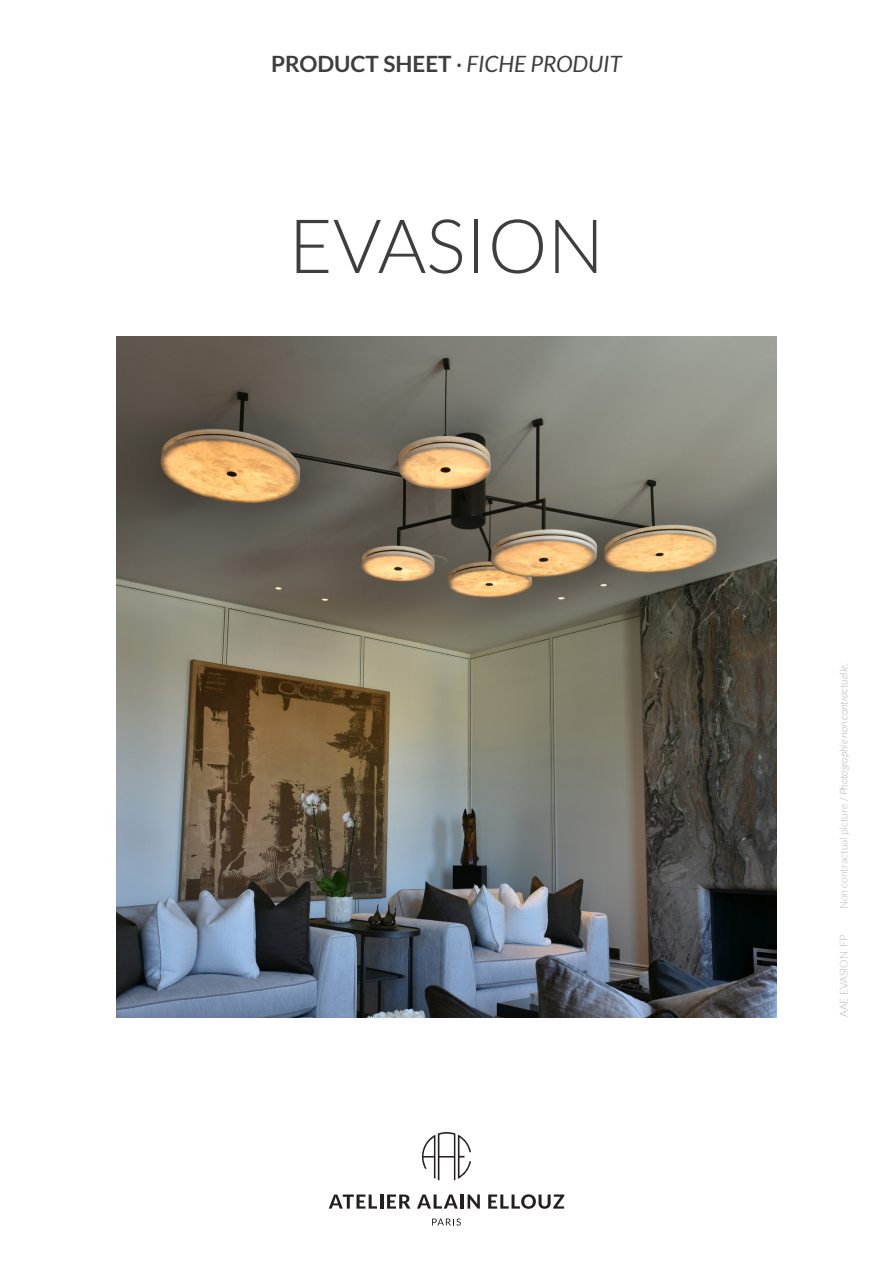
<style>
.page{position:relative;width:893px;height:1263px;background:#fff}
.page>*{position:absolute;margin:0;border:0;box-sizing:border-box;transform-origin:0 0}
.t1{font:300 75px "Lato";color:#3e3e3f}
.t2{font:700 22.5px "Lato";color:#3e3e3f}
.t3{font:italic 300 10.5px "Lato";color:#b2b3b7}
.t4{font:300 10.5px "Lato";color:#b2b3b7}
.s1{font-weight:400}
.s2{font-weight:400;font-style:italic}
.s3{font-style:normal}
</style>
<div class="page">
<img style="left:117px;top:337px;width:659px;height:680px">
<svg style="left:422px;top:1132px;width:49px;height:48px"></svg>
<svg style="left:329px;top:1194px;width:48px;height:14px"></svg>
<hr style="left:380px;top:1194px;width:3px;height:14px;background:#231f20">
<svg style="left:387px;top:1194px;width:23px;height:14px"></svg>
<svg style="left:417px;top:1194px;width:41px;height:14px"></svg>
<hr style="left:461px;top:1194px;width:3px;height:14px;background:#231f20">
<svg style="left:468px;top:1194px;width:12px;height:14px"></svg>
<svg style="left:488px;top:1194px;width:76px;height:15px"></svg>
<svg style="left:432px;top:1218px;width:29px;height:7px"></svg>
<p class="t2" style="left:271px;top:51px;width:352px">PRODUCT SHEET <span class="s1">·</span> <span class="s2">FICHE PRODUIT</span></p>
<p class="t1" style="left:289px;top:206px;width:317px">EVASION</p>
<p class="t3" style="left:838px;top:909px;width:248px;rotate:-90deg"><span class="s3">Non contractual picture /</span> Photographie non contractuelle.</p>
<p class="t4" style="left:838px;top:1017px;width:84px;rotate:-90deg">AAE EVASION FP</p>
</div>
